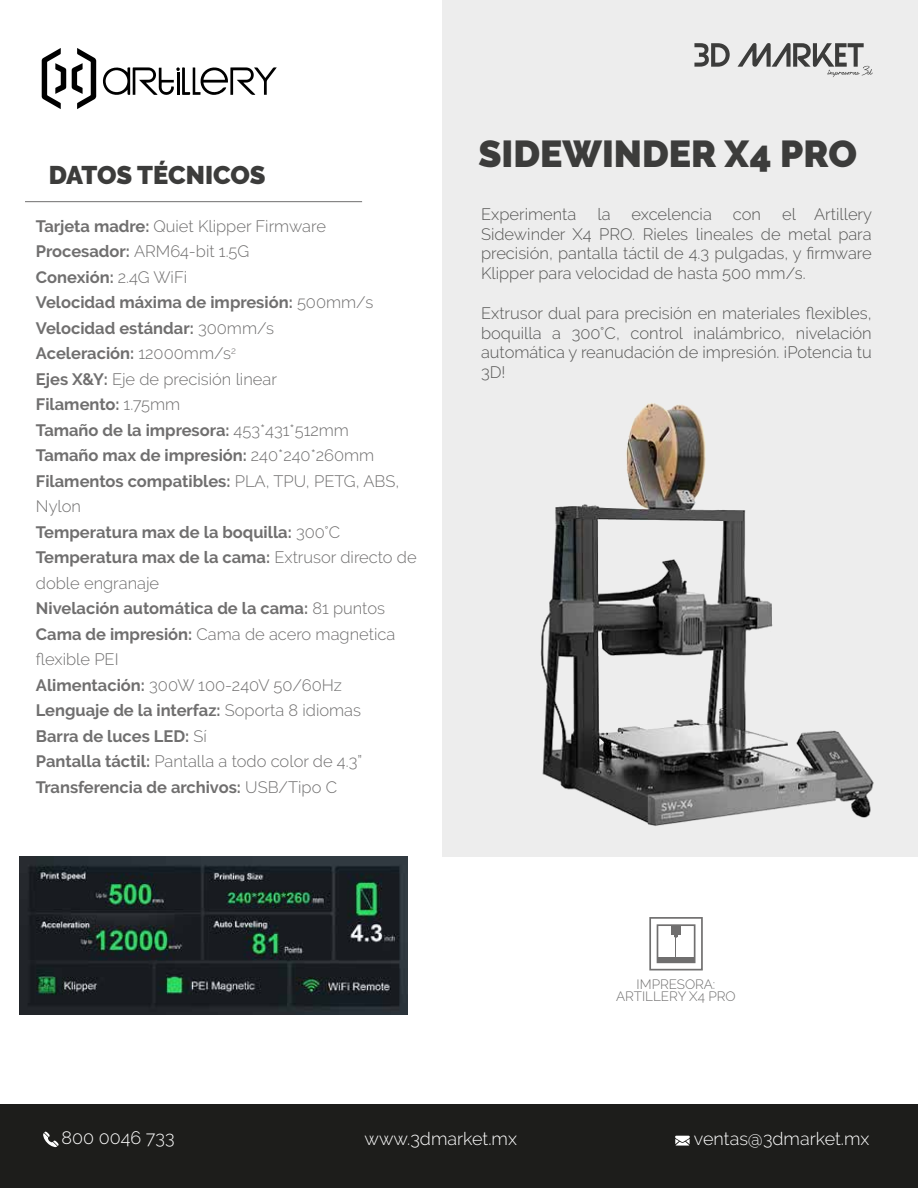
<style>
.page{position:relative;width:918px;height:1188px;background:#fff}
.page>*{position:absolute;margin:0;border:0;box-sizing:border-box;transform-origin:0 0}
.t1{font:900 37.35px "Raleway";color:#3c3c3b}
.t2{font:900 25.5px "Raleway";letter-spacing:-.005em;color:#3c3c3b}
.t3{font:300 18px "Raleway";color:#fff}
.t4{font:700 16.5px/25.5px "Raleway";color:#706f6f}
.t5{font:300 16.5px/19.8px "Raleway";color:#575756;text-align:justify}
.t6{font:300 13.5px/12px "Raleway";color:#706f6f;text-align:center}
.s1{font-weight:300}
</style>
<div class="page">
<div style="left:443px;top:0;width:475px;height:857px;background:#ededed"></div>
<div style="left:0;top:1105px;width:918px;height:83px;background:#1d1d1b"></div>
<svg style="left:43px;top:1131px;width:16px;height:16px"></svg>
<svg style="left:675px;top:1136px;width:15px;height:10px"></svg>
<svg style="left:694px;top:43px;width:36px;height:24px"></svg>
<svg style="left:738px;top:43px;width:135px;height:34px"></svg>
<hr style="left:25px;top:201px;width:337px;height:1px;background:#706f6f">
<svg style="left:649px;top:917px;width:54px;height:53px"></svg>
<svg style="left:42px;top:48px;width:24px;height:61px"></svg>
<svg style="left:72px;top:48px;width:24px;height:61px"></svg>
<svg style="left:102px;top:67px;width:175px;height:28px"></svg>
<img style="left:20px;top:857px;width:388px;height:158px">
<img style="left:540px;top:403px;width:334px;height:423px">
<h2 class="t2" style="left:49px;top:161px;width:218px">DATOS TÉCNICOS</h2>
<p class="t4" style="left:36px;top:213px;width:382px">Tarjeta madre: <span class="s1">Quiet Klipper Firmware<br></span>Procesador: <span class="s1">ARM64-bit 1.5G<br></span>Conexión: <span class="s1">2.4G WiFi<br></span>Velocidad máxima de impresión: <span class="s1">500mm/s<br></span>Velocidad estándar: <span class="s1">300mm/s<br></span>Aceleración: <span class="s1">12000mm/s</span><sup>2<br></sup>Ejes X&amp;Y: <span class="s1">Eje de precisión linear<br></span>Filamento: <span class="s1">1.75mm<br></span>Tamaño de la impresora: <span class="s1">453*431*512mm<br></span>Tamaño max de impresión: <span class="s1">240*240*260mm<br></span>Filamentos compatibles: <span class="s1">PLA, TPU, PETG, ABS,<br>Nylon<br></span>Temperatura max de la boquilla: <span class="s1">300°C<br></span>Temperatura max de la cama: <span class="s1">Extrusor directo de doble engranaje<br></span>Nivelación automática de la cama: <span class="s1">81 puntos<br></span>Cama de impresión: <span class="s1">Cama de acero magnetica flexible PEI<br></span>Alimentación: <span class="s1">300W 100-240V 50/60Hz<br></span>Lenguaje de la interfaz: <span class="s1">Soporta 8 idiomas<br></span>Barra de luces LED: <span class="s1">Sí<br></span>Pantalla táctil: <span class="s1">Pantalla a todo color de 4.3”<br></span>Transferencia de archivos: <span class="s1">USB/Tipo C</span></p>
<h1 class="t1" style="left:479px;top:132px;width:380px">SIDEWINDER X4 PRO</h1>
<p class="t5" style="left:481px;top:204px;width:393px;text-indent:301px">el Artillery Sidewinder X4 PRO. Rieles lineales de metal para precisión, pantalla táctil de 4.3 pulgadas, y firmware Klipper para velocidad de hasta 500 mm/s.</p>
<p class="t5" style="left:481px;top:303px;width:392px">Extrusor dual para precisión en materiales flexibles, boquilla a 300°C, control inalámbrico, nivelación automática y reanudación de impresión. ¡Potencia tu 3D!</p>
<p class="t5" style="left:481px;top:204px;width:97px">Experimenta</p>
<p class="t5" style="left:597px;top:204px;width:15px">la</p>
<p class="t5" style="left:632px;top:204px;width:82px">excelencia</p>
<p class="t5" style="left:733px;top:204px;width:30px">con</p>
<p class="t6" style="left:616px;top:978px;width:121px">IMPRESORA:<br>ARTILLERY X4 PRO</p>
<p class="t3" style="left:62px;top:1128px;width:114px">800 0046 733</p>
<p class="t3" style="left:365px;top:1128px;width:154px">www.3dmarket.mx</p>
<p class="t3" style="left:694px;top:1129px;width:177px">ventas@3dmarket.mx</p>
</div>
